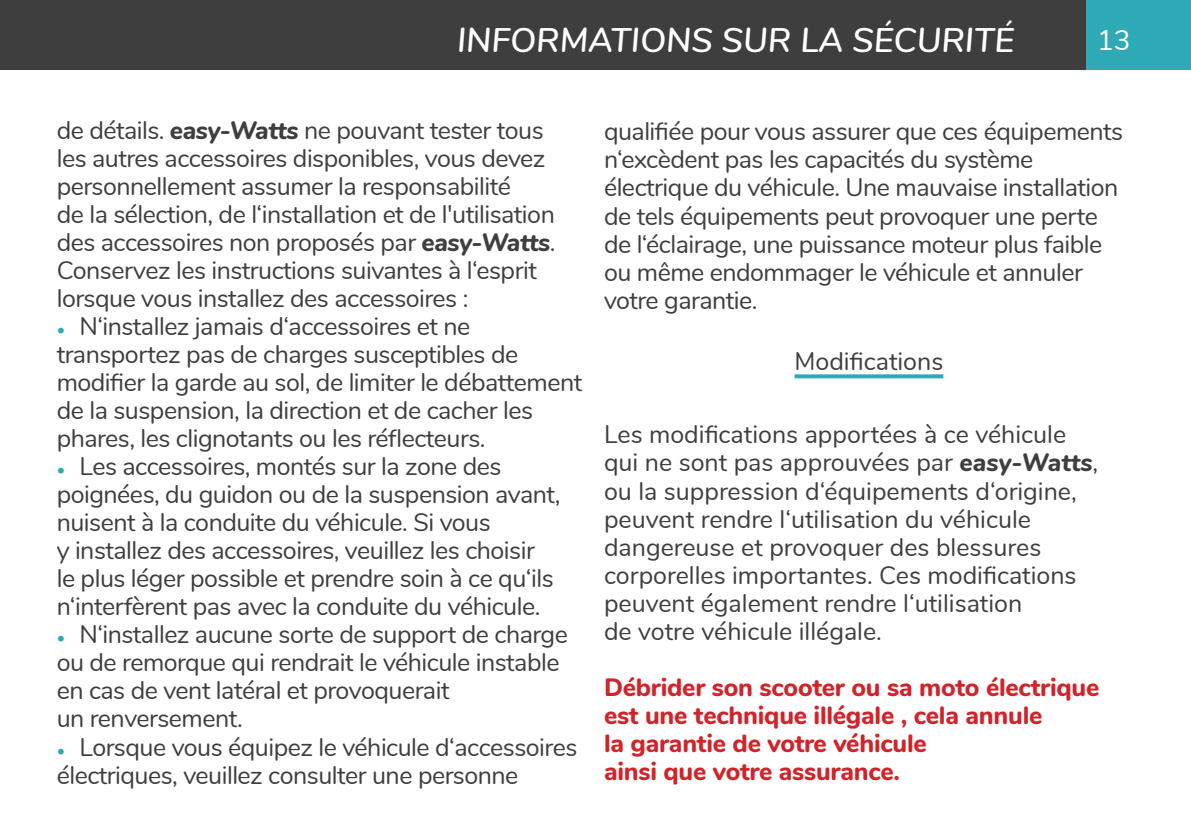
<style>
.page{position:relative;width:1191px;height:840px;background:#fff}
.page>*{position:absolute;margin:0;border:0;box-sizing:border-box;transform-origin:0 0}
.GROS_TITRE_A_DROITE{font:italic 600 34px "Nunito";color:#fff}
.t1{font:28px "Nunito";color:#fff}
.TEXTE{font:25px/28px "Nunito";letter-spacing:-.02em;color:#3e3e3f}
.TEXTE-2{font:25px/28px "Nunito";color:#3e3e3f}
.TEXTE-3{font:800 25px/28px "Nunito";letter-spacing:-.01em;color:#d1232a}
.SOUS_TITRE_SOULIGNÉ{font:25px "Nunito";color:#3e3e3f}
.s1{font-weight:800;font-style:italic}
.s2{font-size:16px;color:#2eaab6}
</style>
<div class="page">
<div style="left:1085px;top:0;width:106px;height:70px;background:#2eaab6"></div>
<div style="left:0;top:0;width:1085px;height:70px;background:#3e3e3f"></div>
<svg style="left:794px;top:374px;width:149px;height:4px"></svg>
<p class="GROS_TITRE_A_DROITE" style="left:457px;top:15px;width:559px">INFORMATIONS SUR LA SÉCURITÉ</p>
<p class="t1" style="left:1097px;top:20px;width:35px">13</p>
<p class="TEXTE" style="left:57px;top:115px;width:500px">de détails. <span class="s1">easy-Watts</span> ne pouvant tester tous les autres accessoires disponibles, vous devez personnellement assumer la responsabilité<br>de la sélection, de l‘installation et de l'utilisation des accessoires non proposés par <span class="s1">easy-Watts</span>.<br>Conservez les instructions suivantes à l‘esprit lorsque vous installez des accessoires :</p>
<p class="TEXTE" style="left:57px;top:311px;width:527px"><span class="s2">•</span> N‘installez jamais d‘accessoires et ne transportez pas de charges susceptibles de modifier la garde au sol, de limiter le débattement de la suspension, la direction et de cacher les phares, les clignotants ou les réflecteurs.</p>
<p class="TEXTE" style="left:57px;top:451px;width:505px"><span class="s2">•</span> Les accessoires, montés sur la zone des poignées, du guidon ou de la suspension avant, nuisent à la conduite du véhicule. Si vous<br>y installez des accessoires, veuillez les choisir<br>le plus léger possible et prendre soin à ce qu‘ils n‘interfèrent pas avec la conduite du véhicule.</p>
<p class="TEXTE" style="left:57px;top:619px;width:513px"><span class="s2">•</span> N‘installez aucune sorte de support de charge ou de remorque qui rendrait le véhicule instable en cas de vent latéral et provoquerait<br>un renversement.</p>
<p class="TEXTE" style="left:57px;top:731px;width:522px"><span class="s2">•</span> Lorsque vous équipez le véhicule d‘accessoires électriques, veuillez consulter une personne</p>
<p class="TEXTE" style="left:604px;top:116px;width:521px">qualifiée pour vous assurer que ces équipements n‘excèdent pas les capacités du système électrique du véhicule. Une mauvaise installation de tels équipements peut provoquer une perte de l‘éclairage, une puissance moteur plus faible ou même endommager le véhicule et annuler votre garantie.</p>
<p class="SOUS_TITRE_SOULIGNÉ" style="left:794px;top:343px;width:150px">Modifications</p>
<p class="TEXTE-2" style="left:604px;top:419px;width:496px">Les modifications apportées à ce véhicule qui ne sont pas approuvées par <span class="s1">easy-Watts</span>, ou la suppression d‘équipements d‘origine, peuvent rendre l‘utilisation du véhicule dangereuse et provoquer des blessures corporelles importantes. Ces modifications peuvent également rendre l‘utilisation<br>de votre véhicule illégale.</p>
<p class="TEXTE-3" style="left:604px;top:671px;width:497px">Débrider son scooter ou sa moto électrique est une technique illégale , cela annule<br>la garantie de votre véhicule<br>ainsi que votre assurance.</p>
</div>
